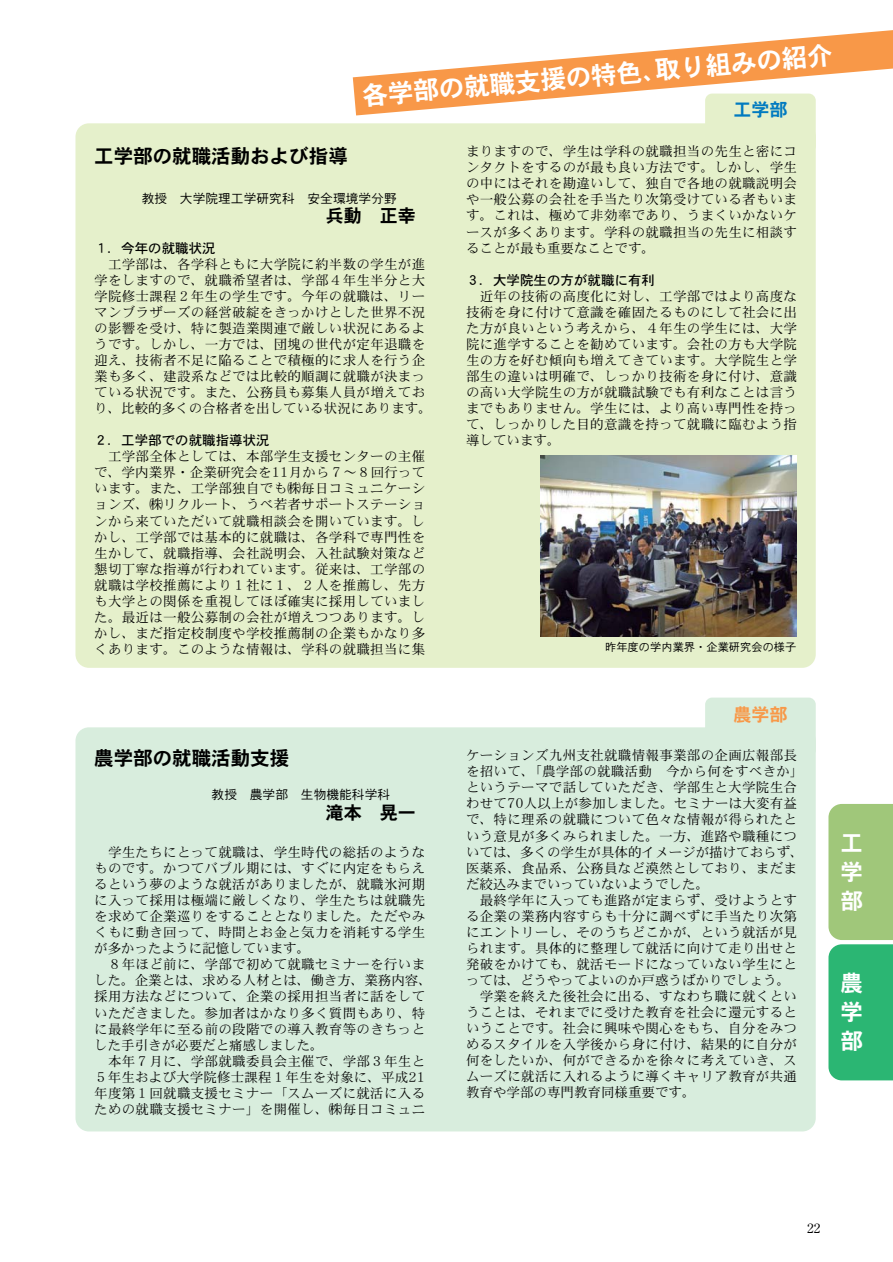
<style>
.page{position:relative;width:893px;height:1262px;background:#fff}
.page>*{position:absolute;margin:0;border:0;box-sizing:border-box;transform-origin:0 0}
.t1{font:25.5px "DFPHS Gothic CID W7";color:#fff}
.t2{font:22.5px/29px "DFPHS Gothic CID W7";color:#fff;text-align:justify}
.t3{font:19.5px "DFPHS Gothic CID W7";color:#000}
.t4{font:18px "DFPHS Gothic CID W7";color:#000}
.t5{font:18px "DFPHS Gothic CID W7";color:#f89848}
.t6{font:18px "DFPHS Gothic CID W7";color:#007ac0}
.t7{font:13.5px/16px "DFPHS Mincho CID W3";letter-spacing:.02em;color:#000;text-align:justify}
.t8{font:13.5px "DFPHS Mincho CID W3";color:#000}
.t9{font:13.5px "DFPHS Gothic CID W5";color:#000}
.t10{font:13.2px "Ryumin";color:#000}
.t11{font:12.75px "DFPHS Gothic CID W3";color:#000}
.t12{font:11.25px "DFPHS Gothic CID W3";color:#000}
</style>
<div class="page">
<div style="left:705px;top:697px;width:110px;height:60px;background:#d8eddd;border-radius:7px"></div>
<div style="left:75px;top:727px;width:740px;height:404px;background:#d8eddd;border-radius:13px"></div>
<svg style="left:828px;top:804px;width:64px;height:276px;background:#6ec27e"></svg>
<div style="left:705px;top:94px;width:110px;height:59px;background:#e5f0cb;border-radius:7px"></div>
<div style="left:75px;top:123px;width:740px;height:545px;background:#e5f0cb;border-radius:13px"></div>
<img style="left:540px;top:456px;width:256px;height:181px">
<svg style="left:353px;top:30px;width:539px;height:85px"></svg>
<h1 class="t1" style="left:362px;top:86px;width:473px;rotate:-5deg">各学部の就職支援の特色、取り組みの紹介</h1>
<h3 class="t6" style="left:733px;top:102px;width:55px">工学部</h3>
<h3 class="t3" style="left:94px;top:148px;width:255px">工学部の就職活動および指導</h3>
<p class="t7" style="left:466px;top:145px;width:332px">まりますので、学生は学科の就職担当の先生と密にコンタクトをするのが最も良い方法です。しかし、学生の中にはそれを勘違いして、独自で各地の就職説明会や一般公募の会社を手当たり次第受けている者もいます。これは、極めて非効率であり、うまくいかないケースが多くあります。学科の就職担当の先生に相談することが最も重要なことです。</p>
<p class="t9" style="left:466px;top:274px;width:190px">３．大学院生の方が就職に有利</p>
<p class="t7" style="left:466px;top:289px;width:332px;text-indent:14px">近年の技術の高度化に対し、工学部ではより高度な技術を身に付けて意識を確固たるものにして社会に出た方が良いという考えから、４年生の学生には、大学院に進学することを勧めています。会社の方も大学院生の方を好む傾向も増えてきています。大学院生と学部生の違いは明確で、しっかり技術を身に付け、意識の高い大学院生の方が就職試験でも有利なことは言うまでもありません。学生には、より高い専門性を持って、しっかりした目的意識を持って就職に臨むよう指導しています。</p>
<p class="t11" style="left:142px;top:193px;width:256px">教授　大学院理工学研究科　安全環境学分野</p>
<h3 class="t4" style="left:326px;top:208px;width:91px">兵動　正幸</h3>
<p class="t9" style="left:94px;top:242px;width:123px">１．今年の就職状況</p>
<p class="t7" style="left:94px;top:257px;width:339px;text-align:center">工学部は、各学科ともに大学院に約半数の学生が進<br>学をしますので、就職希望者は、学部４年生半分と大学院修士課程２年生の学生です。今年の就職は、リーマンブラザーズの経営破綻をきっかけとした世界不況の影響を受け、特に製造業関連で厳しい状況にあるようです。しかし、一方では、団塊の世代が定年退職を迎え、技術者不足に陥ることで積極的に求人を行う企業も多く、建設系などでは比較的順調に就職が決まっている状況です。また、公務員も募集人員が増えており、比較的多くの合格者を出している状況にあります。</p>
<p class="t9" style="left:94px;top:435px;width:177px">２．工学部での就職指導状況</p>
<p class="t7" style="left:94px;top:450px;width:332px;text-indent:14px">工学部全体としては、本部学生支援センターの主催で、学内業界・企業研究会を11月から７～８回行っています。また、工学部独自でも㈱毎日コミュニケーションズ、㈱リクルート、うべ若者サポートステーションから来ていただいて就職相談会を開いています。しかし、工学部では基本的に就職は、各学科で専門性を生かして、就職指導、会社説明会、入社試験対策など懇切丁寧な指導が行われています。従来は、工学部の就職は学校推薦により１社に１、２人を推薦し、先方も大学との関係を重視してほぼ確実に採用していました。最近は一般公募制の会社が増えつつあります。しかし、まだ指定校制度や学校推薦制の企業もかなり多くあります。このような情報は、学科の就職担当に集</p>
<p class="t12" style="left:605px;top:642px;width:193px">昨年度の学内業界・企業研究会の様子</p>
<h3 class="t5" style="left:733px;top:707px;width:55px">農学部</h3>
<h3 class="t3" style="left:94px;top:750px;width:197px">農学部の就職活動支援</h3>
<p class="t7" style="left:466px;top:749px;width:339px;text-align:left">ケーションズ九州支社就職情報事業部の企画広報部長を招いて、「農学部の就職活動　今から何をすべきか」というテーマで話していただき、学部生と大学院生合わせて70人以上が参加しました。セミナーは大変有益で、特に理系の就職について色々な情報が得られたという意見が多くみられました。一方、進路や職種については、多くの学生が具体的イメージが描けておらず、医薬系、食品系、公務員など漠然としており、まだまだ絞込みまでいっていないようでした。</p>
<p class="t7" style="left:480px;top:893px;width:319px">最終学年に入っても進路が定まらず、受けようとす</p>
<p class="t7" style="left:466px;top:909px;width:332px">る企業の業務内容すらも十分に調べずに手当たり次第</p>
<p class="t7" style="left:466px;top:925px;width:332px">にエントリーし、そのうちどこかが、という就活が見</p>
<p class="t7" style="left:466px;top:941px;width:332px">られます。具体的に整理して就活に向けて走り出せと</p>
<p class="t7" style="left:466px;top:957px;width:332px">発破をかけても、就活モードになっていない学生にと</p>
<p class="t8" style="left:466px;top:975px;width:326px">っては、どうやってよいのか戸惑うばかりでしょう。</p>
<p class="t7" style="left:480px;top:989px;width:319px">学業を終えた後社会に出る、すなわち職に就くとい</p>
<p class="t7" style="left:466px;top:1005px;width:332px">うことは、それまでに受けた教育を社会に還元すると</p>
<p class="t7" style="left:466px;top:1022px;width:332px">いうことです。社会に興味や関心をもち、自分をみつ</p>
<p class="t7" style="left:466px;top:1038px;width:332px">めるスタイルを入学後から身に付け、結果的に自分が</p>
<p class="t7" style="left:466px;top:1054px;width:332px">何をしたいか、何ができるかを徐々に考えていき、ス</p>
<p class="t7" style="left:466px;top:1070px;width:332px">ムーズに就活に入れるように導くキャリア教育が共通</p>
<p class="t8" style="left:466px;top:1087px;width:231px">教育や学部の専門教育同様重要です。</p>
<p class="t11" style="left:212px;top:789px;width:180px">教授　農学部　生物機能科学科</p>
<h3 class="t4" style="left:326px;top:805px;width:91px">滝本　晃一</h3>
<p class="t7" style="left:94px;top:845px;width:332px;text-indent:14px">学生たちにとって就職は、学生時代の総括のようなものです。かつてバブル期には、すぐに内定をもらえるという夢のような就活がありましたが、就職氷河期に入って採用は極端に厳しくなり、学生たちは就職先を求めて企業巡りをすることとなりました。ただやみくもに動き回って、時間とお金と気力を消耗する学生が多かったように記憶しています。</p>
<p class="t7" style="left:94px;top:958px;width:339px;text-align:left;text-indent:14px">８年ほど前に、学部で初めて就職セミナーを行いました。企業とは、求める人材とは、働き方、業務内容、採用方法などについて、企業の採用担当者に話をしていただきました。参加者はかなり多く質問もあり、特に最終学年に至る前の段階での導入教育等のきちっとした手引きが必要だと痛感しました。</p>
<p class="t7" style="left:94px;top:1054px;width:332px;text-indent:14px">本年７月に、学部就職委員会主催で、学部３年生と５年生および大学院修士課程１年生を対象に、平成21年度第１回就職支援セミナー「スムーズに就活に入るための就職支援セミナー」を開催し、㈱毎日コミュニ</p>
<h2 class="t2" style="left:840px;top:831px;width:24px">工学部</h2>
<h2 class="t2" style="left:840px;top:971px;width:24px">農学部</h2>
<p class="t10" style="left:807px;top:1223px;width:15px">22</p>
</div>
